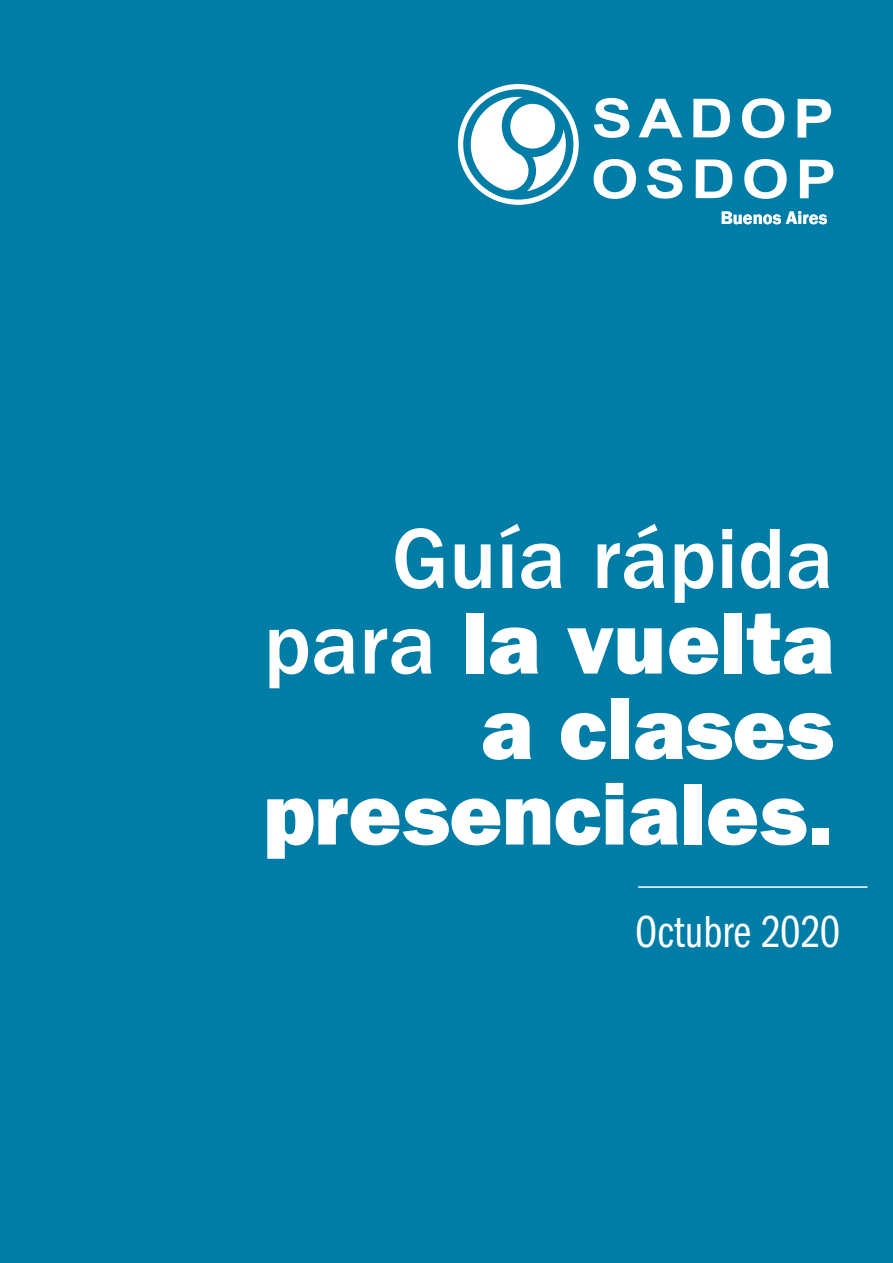
<style>
.page{position:relative;width:893px;height:1263px;background:#007da7}
.page>*{position:absolute;margin:0;border:0;box-sizing:border-box;transform-origin:0 0}
.t1{font:88.5px/85.5px "ITC Franklin Gothic Std Hvy";color:#fff;text-align:right}
.t2{font:500 88.5px "ITC Franklin Gothic Std";color:#fff}
.t3{font:46.5px "ITC Franklin Gothic Std Bk Cp";color:#fff}
.t4{font:600 18.6px "Franklin Gothic";color:#fff}
.s1{font-family:"ITC Franklin Gothic Std";font-weight:500}
</style>
<div class="page">
<hr style="left:638px;top:886px;width:229px;height:2px;background:#fff">
<svg style="left:594px;top:98px;width:35px;height:40px"></svg>
<svg style="left:639px;top:99px;width:43px;height:38px"></svg>
<svg style="left:693px;top:99px;width:37px;height:38px"></svg>
<svg style="left:742px;top:98px;width:42px;height:40px"></svg>
<svg style="left:797px;top:99px;width:34px;height:39px"></svg>
<svg style="left:647px;top:159px;width:35px;height:40px"></svg>
<svg style="left:696px;top:160px;width:36px;height:38px"></svg>
<svg style="left:800px;top:160px;width:33px;height:38px"></svg>
<svg style="left:594px;top:159px;width:42px;height:40px"></svg>
<svg style="left:744px;top:159px;width:43px;height:40px"></svg>
<svg style="left:458px;top:84px;width:121px;height:121px"></svg>
<p class="t4" style="left:721px;top:206px;width:108px">Buenos Aires</p>
<p class="t2" style="left:392px;top:509px;width:443px">Guía rápida</p>
<p class="t1" style="left:263px;top:601px;width:571px"><span class="s1">para</span> la vuelta a clases presenciales.</p>
<p class="t3" style="left:635px;top:906px;width:206px">Octubre 2020</p>
</div>
